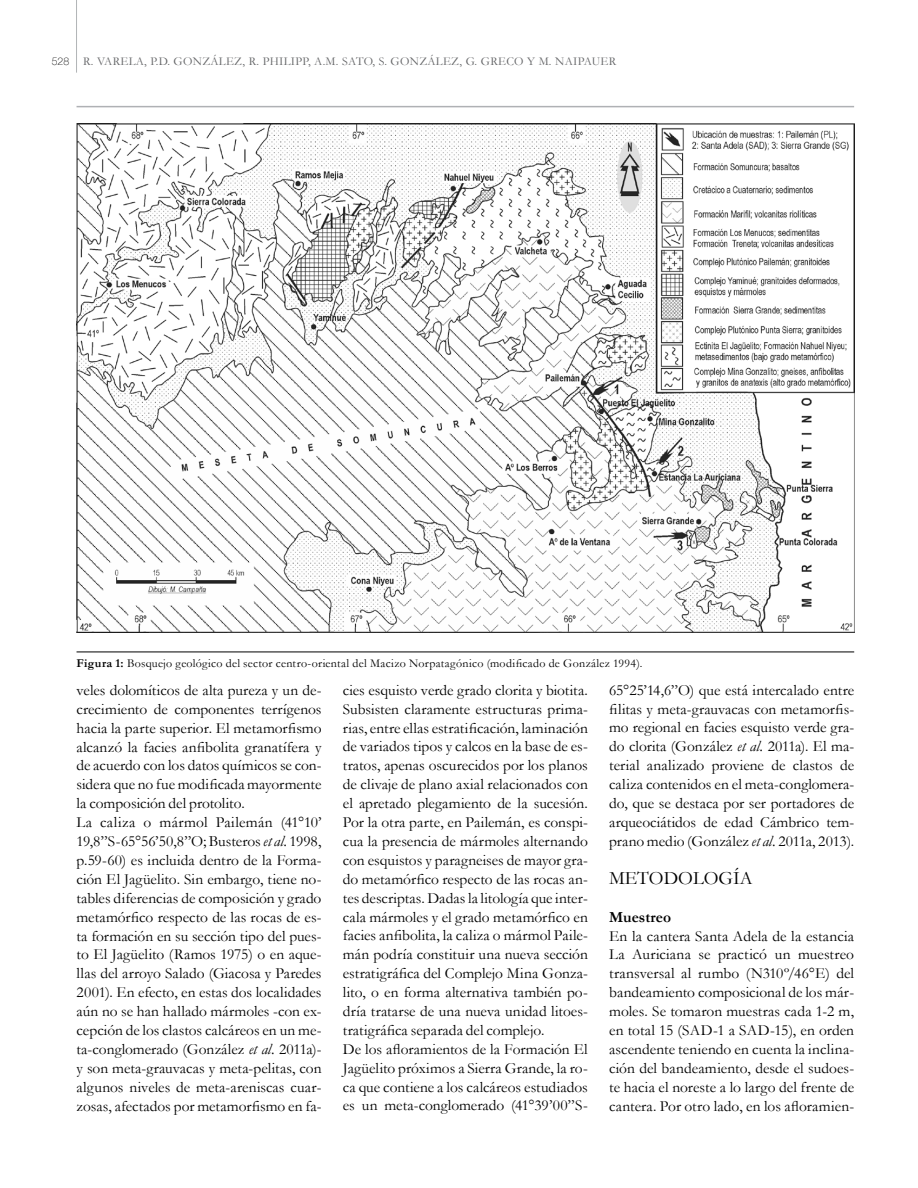
<style>
.page{position:relative;width:918px;height:1188px;background:#fff}
.page>*{position:absolute;margin:0;border:0;box-sizing:border-box;transform-origin:0 0}
.t1{font:18.9px "Garamond";color:#000}
.t2{font:15.45px/18.9px "Garamond";color:#000}
.t3{font:700 15.45px "Garamond";letter-spacing:.005em;color:#000}
.t4{font:12px "Garamond";letter-spacing:.025em;color:#000}
.t5{font:12px "Garamond";letter-spacing:.025em;color:#636466}
.s1{font-family:"Helvetica Neue";font-weight:100;font-size:10.5px;color:#000}
.s2{font-weight:700}
.s3{font-style:italic}
</style>
<div class="page">
<hr style="left:76px;top:0;width:1px;height:73px;background:#b1b4b6">
<img style="left:77px;top:124px;width:777px;height:508px">
<hr style="left:77px;top:652px;width:777px;height:1px;background:#000">
<hr style="left:77px;top:106px;width:777px;height:1px;background:#afb1b4">
<p class="t5" style="left:52px;top:53px;width:566px"><span class="s1">528</span> R. VARELA, P.D. GONZÁLEZ, R. PHILIPP, A.M. SATO, S. GONZÁLEZ, G. GRECO y M. NAIPAUER</p>
<p class="t4" style="left:77px;top:655px;width:568px"><span class="s2">Figura 1:</span> Bosquejo geológico del sector centro-oriental del Macizo Norpatagónico (modificado de González 1994).</p>
<p class="t2" style="left:77px;top:680px;width:247px">veles dolomíticos de alta pureza y un de&shy;crecimiento de componentes terrígenos hacia la parte superior. El metamorfismo alcanzó la facies anfibolita granatífera y de acuerdo con los datos químicos se con&shy;sidera que no fue modificada mayormente la composición del protolito.<br>La caliza o mármol Pailemán (41°10’ 19,8”S-65°56’50,8”O; Busteros <span class="s3">et al.</span> 1998, p.59-60) es incluida dentro de la Forma&shy;ción El Jagüelito. Sin embargo, tiene no&shy;tables diferencias de composición y grado metamórfico respecto de las rocas de es&shy;ta formación en su sección tipo del pues&shy;to El Jagüelito (Ramos 1975) o en aque&shy;llas del arroyo Salado (Giacosa y Paredes 2001). En efecto, en estas dos localidades aún no se han hallado mármoles -con ex&shy;cepción de los clastos calcáreos en un me&shy;ta-conglomerado (González <span class="s3">et al.</span> 2011a)- y son meta-grauvacas y meta-pelitas, con algunos niveles de meta-areniscas cuar&shy;zosas, afectados por metamorfismo en fa-</p>
<p class="t2" style="left:343px;top:680px;width:247px">cies esquisto verde grado clorita y biotita.<br>Subsisten claramente estructuras prima&shy;rias, entre ellas estratificación, laminación de variados tipos y calcos en la base de es&shy;tratos, apenas oscurecidos por los planos de clivaje de plano axial relacionados con el apretado plegamiento de la sucesión.<br>Por la otra parte, en Pailemán, es conspi&shy;cua la presencia de mármoles alternando con esquistos y paragneises de mayor gra&shy;do metamórfico respecto de las rocas an&shy;tes descriptas. Dadas la litología que inter&shy;cala mármoles y el grado metamórfico en facies anfibolita, la caliza o mármol Paile&shy;mán podría constituir una nueva sección estratigráfica del Complejo Mina Gonza&shy;lito, o en forma alternativa también po&shy;dría tratarse de una nueva unidad litoes&shy;tratigráfica separada del complejo.<br>De los afloramientos de la Formación El Jagüelito próximos a Sierra Grande, la ro&shy;ca que contiene a los calcáreos estudiados es un meta-conglomerado (41°39’00”S-</p>
<p class="t2" style="left:609px;top:680px;width:247px;text-align:justify">65°25’14,6”O) que está intercalado entre filitas y meta-grauvacas con metamorfis&shy;mo regional en facies esquisto verde gra&shy;do clorita (González <span class="s3">et al.</span> 2011a). El ma&shy;terial analizado proviene de clastos de caliza contenidos en el meta-conglomera&shy;do, que se destaca por ser portadores de arqueociátidos de edad Cámbrico tem&shy;prano medio (González <span class="s3">et al.</span> 2011a, 2013).</p>
<p class="t1" style="left:609px;top:865px;width:145px">METODOLOGÍA</p>
<p class="t3" style="left:609px;top:906px;width:64px">Muestreo</p>
<p class="t2" style="left:609px;top:926px;width:247px;text-align:justify">En la cantera Santa Adela de la estancia La Auriciana se practicó un muestreo transversal al rumbo (N310º/46°E) del bandeamiento composicional de los már&shy;moles. Se tomaron muestras cada 1-2 m, en total 15 (SAD-1 a SAD-15), en orden ascendente teniendo en cuenta la inclina&shy;ción del bandeamiento, desde el sudoes&shy;te hacia el noreste a lo largo del frente de cantera. Por otro lado, en los afloramien-</p>
</div>
